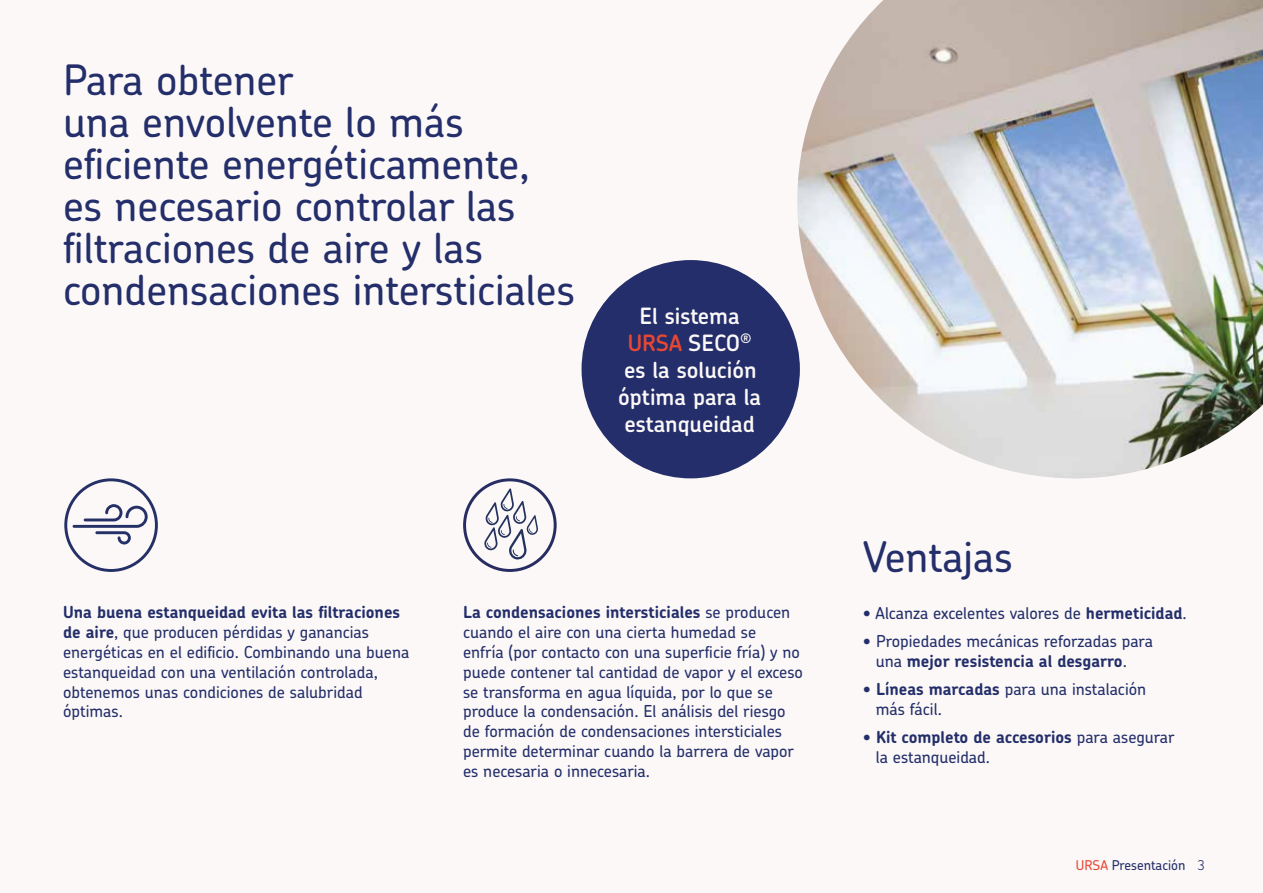
<style>
.page{position:relative;width:1263px;height:893px;background:#fbf8f7}
.page>*{position:absolute;margin:0;border:0;box-sizing:border-box;transform-origin:0 0}
.t1{font:500 42px/42px "Chevin Pro";color:#232e6a}
.t2{font:600 22.5px/27px "Chevin Pro";color:#fbf8f7;text-align:center}
.t3{font:500 16.5px/19.8px "Chevin Pro";color:#232e6a}
.t4{font:500 13.5px "Chevin Pro";color:#232e6a}
.s1{color:#e94734}
.s2{font-weight:700}
.s3{font-weight:300}
</style>
<div class="page">
<div style="left:581px;top:260px;width:219px;height:218px;background:#232e6a;border-radius:50%"></div>
<svg style="left:463px;top:478px;width:94px;height:94px"></svg>
<img style="left:797px;top:0;width:466px;height:478px">
<svg style="left:64px;top:478px;width:94px;height:94px"></svg>
<h1 class="t1" style="left:63px;top:57px;width:513px">Para obtener<br>una envolvente lo más eficiente energéticamente, es necesario controlar las filtraciones de aire y las condensaciones intersticiales</h1>
<h2 class="t2" style="left:618px;top:302px;width:145px">El sistema<br><span class="s1">URSA</span> SECO<sup>® </sup>es la solución óptima para la estanqueidad</h2>
<p class="t3" style="left:63px;top:602px;width:348px"><span class="s2">Una buena estanqueidad evita las filtraciones de aire</span>, que producen pérdidas y ganancias energéticas en el edificio. Combinando una buena estanqueidad con una ventilación controlada, obtenemos unas condiciones de salubridad óptimas.</p>
<p class="t3" style="left:463px;top:602px;width:341px"><span class="s2">La condensaciones intersticiales</span> se producen cuando el aire con una cierta humedad se<br>enfría (por contacto con una superficie fría) y no puede contener tal cantidad de vapor y el exceso se transforma en agua líquida, por lo que se produce la condensación. El análisis del riesgo de formación de condensaciones intersticiales permite determinar cuando la barrera de vapor es necesaria o innecesaria.</p>
<h1 class="t1" style="left:863px;top:534px;width:151px">Ventajas</h1>
<p class="t3" style="left:863px;top:602px;width:325px">• Alcanza excelentes valores de <span class="s2">hermeticidad</span>.</p>
<p class="t3" style="left:876px;top:630px;width:279px;text-indent:-13px">• Propiedades mecánicas reforzadas para una <span class="s2">mejor resistencia al desgarro</span>.</p>
<p class="t3" style="left:876px;top:679px;width:272px;text-indent:-13px">• <span class="s2">Líneas marcadas</span> para una instalación más fácil.</p>
<p class="t3" style="left:876px;top:727px;width:300px;text-indent:-13px">• <span class="s2">Kit completo de accesorios</span> para asegurar la estanqueidad.</p>
<p class="t4" style="left:1076px;top:856px;width:131px"><span class="s1">URSA</span> Presentación <span class="s3">3</span></p>
</div>
